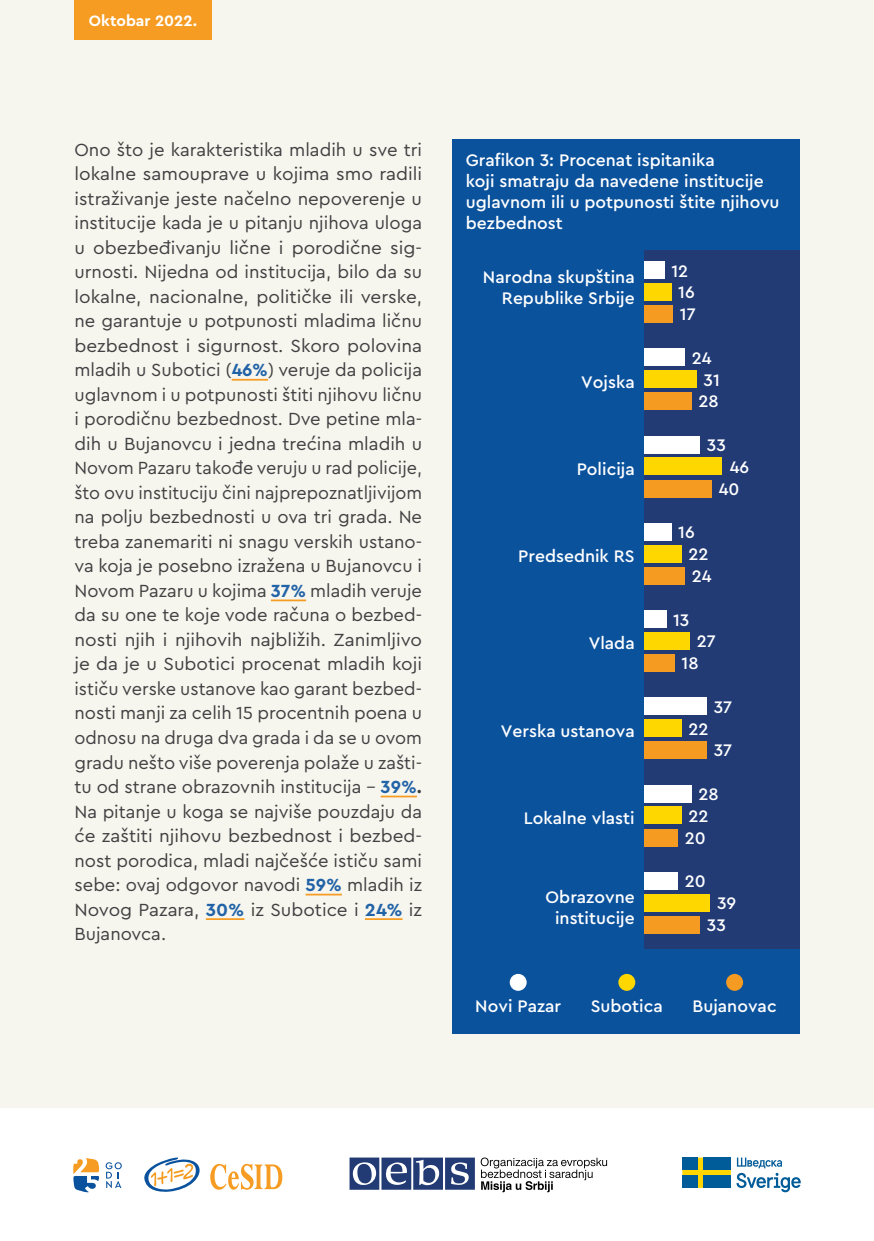
<style>
.page{position:relative;width:874px;height:1241px;background:#fff}
.page>*{position:absolute;margin:0;border:0;box-sizing:border-box;transform-origin:0 0}
.t1{font:18.38px/24.5px "Cera Pro";color:#414042;text-align:justify}
.t2{font:500 17.5px/21.7px "Cera Pro";color:#fff}
.t3{font:700 15.75px "Cera Pro";color:#fff}
.s1{font-weight:700;color:#2263a7}
.s2{font-weight:700}
</style>
<div class="page">
<div style="left:0;top:0;width:873px;height:1240px;background:#f6f6ee"></div>
<div style="left:0;top:1108px;width:873px;height:132px;background:#fff"></div>
<svg style="left:480px;top:1157px;width:126px;height:34px"></svg>
<svg style="left:349px;top:1157px;width:125px;height:32px"></svg>
<svg style="left:144px;top:1157px;width:138px;height:35px"></svg>
<svg style="left:105px;top:1162px;width:17px;height:25px"></svg>
<svg style="left:73px;top:1158px;width:26px;height:34px"></svg>
<svg style="left:736px;top:1157px;width:64px;height:34px"></svg>
<svg style="left:682px;top:1157px;width:48px;height:30px"></svg>
<div style="left:682px;top:1157px;width:15px;height:12px;background:#005c98"></div>
<div style="left:703px;top:1157px;width:27px;height:12px;background:#005c98"></div>
<div style="left:682px;top:1175px;width:15px;height:12px;background:#005c98"></div>
<div style="left:703px;top:1175px;width:27px;height:12px;background:#005c98"></div>
<div style="left:74px;top:0;width:137px;height:40px;background:#f69c22"></div>
<hr style="left:231px;top:379px;width:37px;height:1px;background:#f69c22">
<hr style="left:271px;top:599px;width:35px;height:2px;background:#f69c22">
<hr style="left:380px;top:795px;width:37px;height:2px;background:#f69c22">
<hr style="left:305px;top:893px;width:37px;height:2px;background:#f69c22">
<hr style="left:206px;top:918px;width:38px;height:1px;background:#f69c22">
<hr style="left:365px;top:918px;width:37px;height:1px;background:#f69c22">
<div style="left:451px;top:139px;width:348px;height:894px;background:#0b529d"></div>
<div style="left:644px;top:250px;width:155px;height:698px;background:#223b75"></div>
<div style="left:644px;top:349px;width:40px;height:17px;background:#fff"></div>
<div style="left:644px;top:370px;width:52px;height:17px;background:#fed600"></div>
<div style="left:644px;top:392px;width:47px;height:17px;background:#f59b22"></div>
<div style="left:644px;top:436px;width:55px;height:17px;background:#fff"></div>
<div style="left:644px;top:458px;width:77px;height:17px;background:#fed600"></div>
<div style="left:644px;top:480px;width:67px;height:17px;background:#f59b22"></div>
<div style="left:644px;top:523px;width:27px;height:17px;background:#fff"></div>
<div style="left:644px;top:545px;width:37px;height:17px;background:#fed600"></div>
<div style="left:644px;top:567px;width:40px;height:17px;background:#f59b22"></div>
<div style="left:644px;top:610px;width:22px;height:17px;background:#fff"></div>
<div style="left:644px;top:632px;width:45px;height:17px;background:#fed600"></div>
<div style="left:644px;top:654px;width:30px;height:17px;background:#f59b22"></div>
<div style="left:644px;top:697px;width:62px;height:18px;background:#fff"></div>
<div style="left:644px;top:719px;width:37px;height:17px;background:#fed600"></div>
<div style="left:644px;top:741px;width:62px;height:17px;background:#f59b22"></div>
<div style="left:644px;top:785px;width:47px;height:17px;background:#fff"></div>
<div style="left:644px;top:806px;width:37px;height:17px;background:#fed600"></div>
<div style="left:644px;top:828px;width:33px;height:17px;background:#f59b22"></div>
<div style="left:644px;top:872px;width:33px;height:17px;background:#fff"></div>
<div style="left:644px;top:894px;width:65px;height:17px;background:#fed600"></div>
<div style="left:644px;top:916px;width:55px;height:17px;background:#f59b22"></div>
<div style="left:644px;top:261px;width:20px;height:17px;background:#fff"></div>
<div style="left:644px;top:283px;width:27px;height:17px;background:#fed600"></div>
<div style="left:644px;top:305px;width:28px;height:17px;background:#f59b22"></div>
<div style="left:509px;top:973px;width:17px;height:17px;background:#fff;border-radius:50%"></div>
<div style="left:618px;top:973px;width:17px;height:17px;background:#fed600;border-radius:50%"></div>
<div style="left:725px;top:973px;width:17px;height:17px;background:#f59b22;border-radius:50%"></div>
<p class="t3" style="left:89px;top:10px;width:110px">Oktobar 2022.</p>
<p class="t1" style="left:74px;top:136px;width:349px">Ono što je karakteristika mladih u sve tri lokalne samouprave u kojima smo radili istraživanje jeste načelno nepoverenje u institucije kada je u pitanju njihova uloga u obezbeđivanju lične i porodične sig&shy;urnosti. Nijedna od institucija, bilo da su lokalne, nacionalne, političke ili verske, ne garantuje u potpunosti mladima ličnu bezbednost i sigurnost. Skoro polovina mladih u Subotici (<span class="s1">46%</span>) veruje da policija uglavnom i u potpunosti štiti njihovu ličnu i porodičnu bezbednost. Dve petine mla&shy;dih u Bujanovcu i jedna trećina mladih u Novom Pazaru takođe veruju u rad policije, što ovu instituciju čini najprepoznatljivijom na polju bezbednosti u ova tri grada. Ne treba zanemariti ni snagu verskih ustano&shy;va koja je posebno izražena u Bujanovcu i Novom Pazaru u kojima <span class="s1">37%</span> mladih veruje da su one te koje vode računa o bezbed&shy;nosti njih i njihovih najbližih. Zanimljivo je da je u Subotici procenat mladih koji ističu verske ustanove kao garant bezbed&shy;nosti manji za celih 15 procentnih poena u odnosu na druga dva grada i da se u ovom gradu nešto više poverenja polaže u zašti&shy;tu od strane obrazovnih institucija – <span class="s1">39%</span><span class="s2">.<br></span>Na pitanje u koga se najviše pouzdaju da će zaštiti njihovu bezbednost i bezbed&shy;nost porodica, mladi najčešće ističu sami sebe: ovaj odgovor navodi <span class="s1">59%</span> mladih iz Novog Pazara, <span class="s1">30%</span> iz Subotice i <span class="s1">24%</span> iz Bujanovca.</p>
<p class="t2" style="left:465px;top:148px;width:315px;line-height:21px">Grafikon 3: Procenat ispitanika<br>koji smatraju da navedene institucije uglavnom ili u potpunosti štite njihovu bezbednost</p>
<p class="t2" style="left:671px;top:259px;width:26px;text-align:center">12<br>16<br>17</p>
<p class="t2" style="left:482px;top:265px;width:153px;line-height:21px;text-align:right">Narodna skupština<br>Republike Srbije</p>
<p class="t2" style="left:581px;top:370px;width:55px">Vojska</p>
<p class="t2" style="left:576px;top:457px;width:59px">Policija</p>
<p class="t2" style="left:518px;top:544px;width:118px">Predsednik RS</p>
<p class="t2" style="left:588px;top:632px;width:47px">Vlada</p>
<p class="t2" style="left:500px;top:719px;width:135px">Verska ustanova</p>
<p class="t2" style="left:523px;top:806px;width:112px">Lokalne vlasti</p>
<p class="t2" style="left:545px;top:885px;width:91px;line-height:21px;text-align:center">Obrazovne institucije</p>
<p class="t2" style="left:698px;top:346px;width:23px;text-indent:-7px">24<br>31<br>28</p>
<p class="t2" style="left:706px;top:433px;width:21px">33</p>
<p class="t2" style="left:718px;top:455px;width:32px;text-indent:11px">46<br>40</p>
<p class="t2" style="left:688px;top:521px;width:25px;text-indent:-10px">16<br>22<br>24</p>
<p class="t2" style="left:672px;top:608px;width:18px">13</p>
<p class="t2" style="left:681px;top:629px;width:36px;text-indent:15px">27<br>18</p>
<p class="t2" style="left:713px;top:695px;width:20px">37</p>
<p class="t2" style="left:688px;top:717px;width:22px">22</p>
<p class="t2" style="left:713px;top:738px;width:20px">37</p>
<p class="t2" style="left:684px;top:782px;width:35px;text-indent:14px">28<br>22<br>20</p>
<p class="t2" style="left:684px;top:869px;width:22px">20</p>
<p class="t2" style="left:706px;top:891px;width:31px;text-align:center">39<br>33</p>
<p class="t2" style="left:475px;top:994px;width:87px">Novi Pazar</p>
<p class="t2" style="left:590px;top:994px;width:73px">Subotica</p>
<p class="t2" style="left:692px;top:994px;width:86px">Bujanovac</p>
</div>
